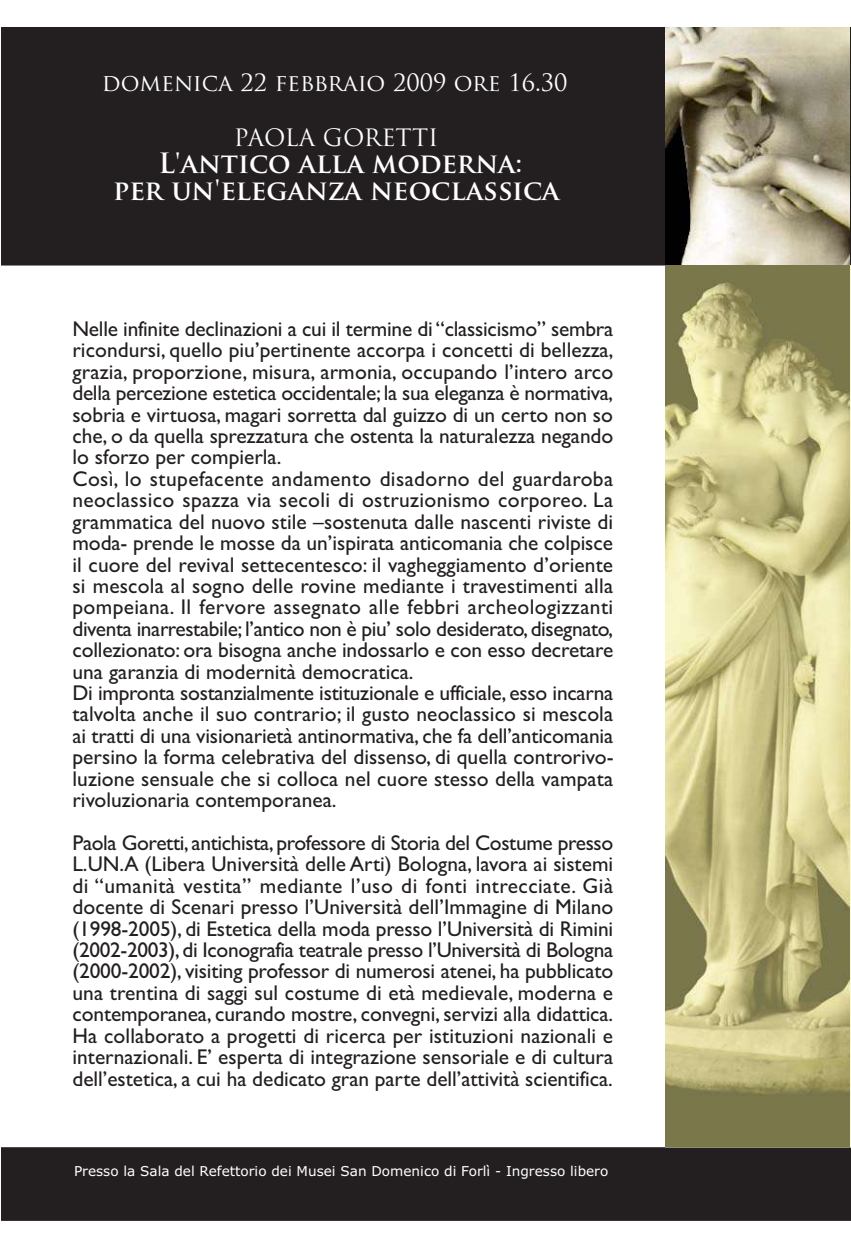
<style>
.page{position:relative;width:851px;height:1248px;background:#fff}
.page>*{position:absolute;margin:0;border:0;box-sizing:border-box;transform-origin:0 0}
.t1{font:700 27.2px/27.2px "Trajan Pro";color:#fff;text-align:center}
.t2{font:23.4px "Trajan Pro";color:#fff}
.t3{font:21.4px/21.4px "Gill Sans";color:#231f20}
.t4{font:13.6px "Verdana";color:#fff}
</style>
<div class="page">
<div style="left:1px;top:27px;width:849px;height:238px;background:#231f20"></div>
<div style="left:1px;top:1147px;width:849px;height:72px;background:#231f20"></div>
<img style="left:665px;top:28px;width:184px;height:237px">
<svg style="left:665px;top:265px;width:185px;height:882px;background:#beb780"></svg>
<svg style="left:665px;top:1147px;width:185px;height:1px"></svg>
<p class="t2" style="left:102px;top:69px;width:467px">domenica 22 febbraio 2009 ore 16.30</p>
<p class="t2" style="left:234px;top:124px;width:206px">PAOLA GORETTI</p>
<p class="t1" style="left:113px;top:150px;width:448px">L'antico alla moderna:<br>per un'eleganza neoclassica</p>
<p class="t3" style="left:72px;top:320px;width:542px">Nelle infinite declinazioni a cui il termine di “classicismo” sembra ricondursi, quello piu’pertinente accorpa i concetti di bellezza, grazia, proporzione, misura, armonia, occupando l’intero arco della percezione estetica occidentale; la sua eleganza è normativa, sobria e virtuosa, magari sorretta dal guizzo di un certo non so che, o da quella sprezzatura che ostenta la naturalezza negando lo sforzo per compierla.<br>Così, lo stupefacente andamento disadorno del guardaroba neoclassico spazza via secoli di ostruzionismo corporeo. La grammatica del nuovo stile –sostenuta dalle nascenti riviste di moda- prende le mosse da un’ispirata anticomania che colpisce il cuore del revival settecentesco: il vagheggiamento d’oriente si mescola al sogno delle rovine mediante i travestimenti alla pompeiana. Il fervore assegnato alle febbri archeologizzanti diventa inarrestabile; l’antico non è piu’ solo desiderato, disegnato, collezionato: ora bisogna anche indossarlo e con esso decretare una garanzia di modernità democratica.<br>Di impronta sostanzialmente istituzionale e ufficiale, esso incarna talvolta anche il suo contrario; il gusto neoclassico si mescola ai tratti di una visionarietà antinormativa, che fa dell’anticomania persino la forma celebrativa del dissenso, di quella controrivo&shy;luzione sensuale che si colloca nel cuore stesso della vampata rivoluzionaria contemporanea.</p>
<p class="t3" style="left:72px;top:834px;width:542px;text-align:justify">Paola Goretti, antichista, professore di Storia del Costume presso L.UN.A (Libera Università delle Arti) Bologna, lavora ai sistemi di “umanità vestita” mediante l’uso di fonti intrecciate. Già docente di Scenari presso l’Università dell’Immagine di Milano (1998-2005), di Estetica della moda presso l’Università di Rimini (2002-2003), di Iconografia teatrale presso l’Università di Bologna (2000-2002), visiting professor di numerosi atenei, ha pubblicato una trentina di saggi sul costume di età medievale, moderna e contemporanea, curando mostre, convegni, servizi alla didattica.<br>Ha collaborato a progetti di ricerca per istituzioni nazionali e internazionali. E’ esperta di integrazione sensoriale e di cultura dell’estetica, a cui ha dedicato gran parte dell’attività scientifica.</p>
<p class="t4" style="left:74px;top:1165px;width:535px">Presso la Sala del Refettorio dei Musei San Domenico di Forlì - Ingresso libero</p>
</div>
